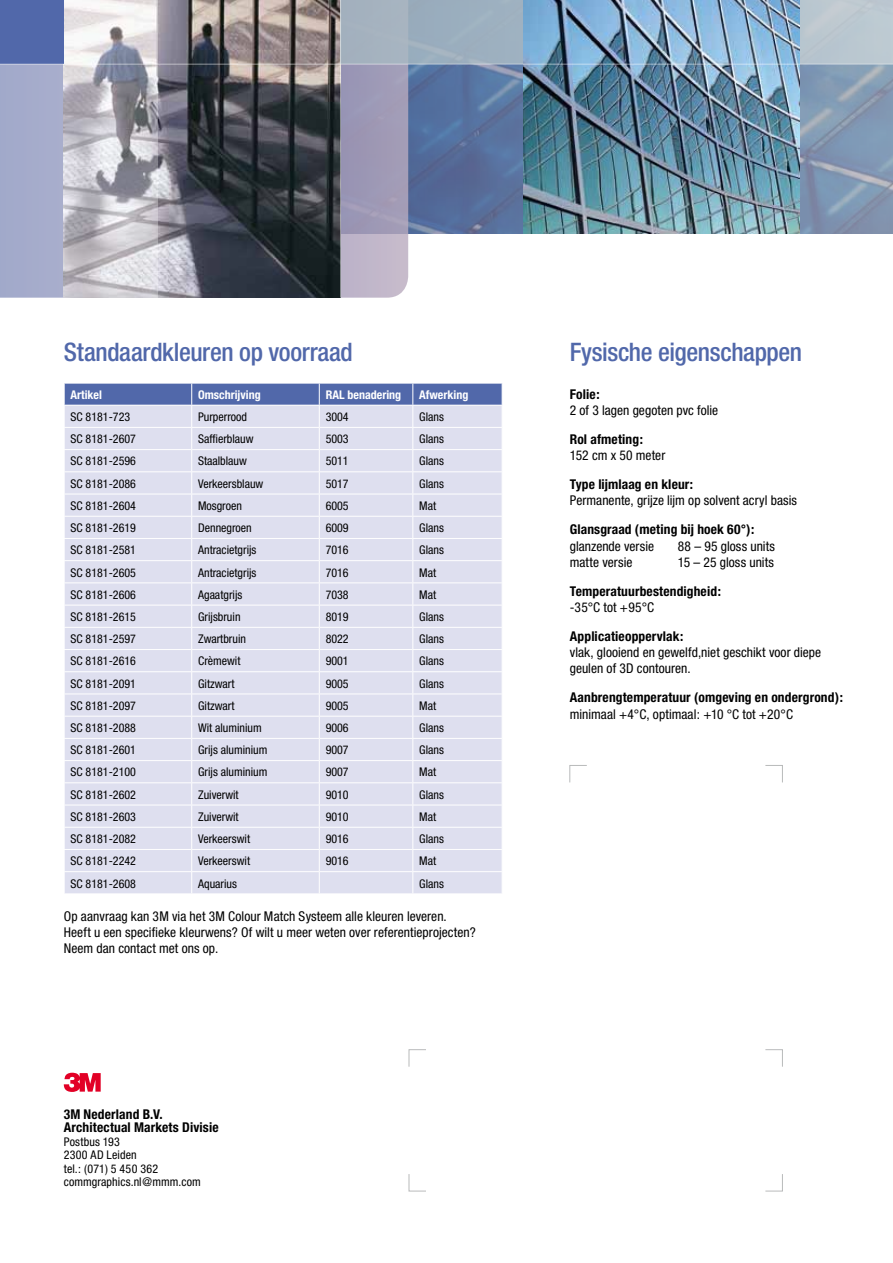
<style>
.page{position:relative;width:893px;height:1263px;background:#fff}
.page>*{position:absolute;margin:0;border:0;box-sizing:border-box;transform-origin:0 0}
.t1{font:500 condensed 25.5px "Helvetica Neue";letter-spacing:-.015em;color:#5168aa}
.t2{font:condensed 13.5px/16.2px "Helvetica Neue";letter-spacing:.005em;color:#000}
.t3{font:700 condensed 13.5px/13.5px "Helvetica Neue";letter-spacing:.01em;color:#000}
.t4{font:condensed 12px/13.5px "Helvetica Neue";color:#000}
.t5{font:700 condensed 12px "Helvetica Neue";color:#fff}
</style>
<div class="page">
<svg style="left:64px;top:1073px;width:37px;height:19px"></svg>
<img style="left:408px;top:65px;width:485px;height:169px">
<svg style="left:341px;top:65px;width:67px;height:233px;background:#a8a1bb"></svg>
<img style="left:157px;top:0;width:183px;height:298px">
<svg style="left:341px;top:0;width:552px;height:64px;background:#a8b8c4"></svg>
<svg style="left:0;top:0;width:157px;height:298px;background:#b7b8c8"></svg>
<img style="left:523px;top:0;width:276px;height:234px">
<div style="left:0;top:0;width:64px;height:64px;background:#5168aa"></div>
<hr style="left:0;top:64px;width:893px;height:1px;background:#fff">
<svg style="left:64px;top:383px;width:439px;height:510px;background:#dadbed"></svg>
<svg style="left:569px;top:765px;width:214px;height:18px"></svg>
<svg style="left:408px;top:1049px;width:375px;height:143px"></svg>
<h1 class="t1" style="left:64px;top:337px;width:291px">Standaardkleuren op voorraad</h1>
<p class="t5" style="left:71px;top:387px;width:33px">Artikel</p>
<p class="t5" style="left:198px;top:387px;width:64px">Omschrijving</p>
<p class="t5" style="left:326px;top:387px;width:77px">RAL benadering</p>
<p class="t5" style="left:419px;top:387px;width:51px">Afwerking</p>
<p class="t4" style="left:71px;top:410px;width:61px">SC 8181-723</p>
<p class="t4" style="left:198px;top:410px;width:51px">Purperrood</p>
<p class="t4" style="left:326px;top:410px;width:25px">3004</p>
<p class="t4" style="left:419px;top:410px;width:26px">Glans</p>
<p class="t4" style="left:71px;top:432px;width:67px">SC 8181-2607</p>
<p class="t4" style="left:198px;top:432px;width:57px">Saffierblauw</p>
<p class="t4" style="left:326px;top:432px;width:25px">5003</p>
<p class="t4" style="left:419px;top:432px;width:26px">Glans</p>
<p class="t4" style="left:71px;top:454px;width:67px">SC 8181-2596</p>
<p class="t4" style="left:198px;top:454px;width:50px">Staalblauw</p>
<p class="t4" style="left:326px;top:454px;width:25px">5011</p>
<p class="t4" style="left:419px;top:454px;width:26px">Glans</p>
<p class="t4" style="left:71px;top:477px;width:67px">SC 8181-2086</p>
<p class="t4" style="left:198px;top:477px;width:67px">Verkeersblauw</p>
<p class="t4" style="left:326px;top:477px;width:25px">5017</p>
<p class="t4" style="left:419px;top:477px;width:26px">Glans</p>
<p class="t4" style="left:71px;top:499px;width:67px">SC 8181-2604</p>
<p class="t4" style="left:198px;top:499px;width:45px">Mosgroen</p>
<p class="t4" style="left:326px;top:499px;width:25px">6005</p>
<p class="t4" style="left:419px;top:499px;width:19px">Mat</p>
<p class="t4" style="left:71px;top:521px;width:67px">SC 8181-2619</p>
<p class="t4" style="left:198px;top:521px;width:55px">Dennegroen</p>
<p class="t4" style="left:326px;top:521px;width:25px">6009</p>
<p class="t4" style="left:419px;top:521px;width:26px">Glans</p>
<p class="t4" style="left:71px;top:543px;width:67px">SC 8181-2581</p>
<p class="t4" style="left:198px;top:543px;width:60px">Antracietgrijs</p>
<p class="t4" style="left:326px;top:543px;width:25px">7016</p>
<p class="t4" style="left:419px;top:543px;width:26px">Glans</p>
<p class="t4" style="left:71px;top:565px;width:67px">SC 8181-2605</p>
<p class="t4" style="left:198px;top:565px;width:60px">Antracietgrijs</p>
<p class="t4" style="left:326px;top:565px;width:25px">7016</p>
<p class="t4" style="left:419px;top:565px;width:19px">Mat</p>
<p class="t4" style="left:71px;top:588px;width:67px">SC 8181-2606</p>
<p class="t4" style="left:198px;top:588px;width:46px">Agaatgrijs</p>
<p class="t4" style="left:326px;top:588px;width:25px">7038</p>
<p class="t4" style="left:419px;top:588px;width:19px">Mat</p>
<p class="t4" style="left:71px;top:610px;width:67px">SC 8181-2615</p>
<p class="t4" style="left:198px;top:610px;width:44px">Grijsbruin</p>
<p class="t4" style="left:326px;top:610px;width:25px">8019</p>
<p class="t4" style="left:419px;top:610px;width:26px">Glans</p>
<p class="t4" style="left:71px;top:632px;width:67px">SC 8181-2597</p>
<p class="t4" style="left:198px;top:632px;width:49px">Zwartbruin</p>
<p class="t4" style="left:326px;top:632px;width:25px">8022</p>
<p class="t4" style="left:419px;top:632px;width:26px">Glans</p>
<p class="t4" style="left:71px;top:654px;width:67px">SC 8181-2616</p>
<p class="t4" style="left:198px;top:654px;width:44px">Crèmewit</p>
<p class="t4" style="left:326px;top:654px;width:25px">9001</p>
<p class="t4" style="left:419px;top:654px;width:26px">Glans</p>
<p class="t4" style="left:71px;top:676px;width:67px">SC 8181-2091</p>
<p class="t4" style="left:198px;top:676px;width:38px">Gitzwart</p>
<p class="t4" style="left:326px;top:676px;width:25px">9005</p>
<p class="t4" style="left:419px;top:676px;width:26px">Glans</p>
<p class="t4" style="left:71px;top:699px;width:67px">SC 8181-2097</p>
<p class="t4" style="left:198px;top:699px;width:38px">Gitzwart</p>
<p class="t4" style="left:326px;top:699px;width:25px">9005</p>
<p class="t4" style="left:419px;top:699px;width:19px">Mat</p>
<p class="t4" style="left:71px;top:721px;width:67px">SC 8181-2088</p>
<p class="t4" style="left:198px;top:721px;width:65px">Wit aluminium</p>
<p class="t4" style="left:326px;top:721px;width:25px">9006</p>
<p class="t4" style="left:419px;top:721px;width:26px">Glans</p>
<p class="t4" style="left:71px;top:743px;width:67px">SC 8181-2601</p>
<p class="t4" style="left:198px;top:743px;width:71px">Grijs aluminium</p>
<p class="t4" style="left:326px;top:743px;width:25px">9007</p>
<p class="t4" style="left:419px;top:743px;width:26px">Glans</p>
<p class="t4" style="left:71px;top:765px;width:67px">SC 8181-2100</p>
<p class="t4" style="left:198px;top:765px;width:71px">Grijs aluminium</p>
<p class="t4" style="left:326px;top:765px;width:25px">9007</p>
<p class="t4" style="left:419px;top:765px;width:19px">Mat</p>
<p class="t4" style="left:71px;top:787px;width:67px">SC 8181-2602</p>
<p class="t4" style="left:198px;top:787px;width:42px">Zuiverwit</p>
<p class="t4" style="left:326px;top:787px;width:25px">9010</p>
<p class="t4" style="left:419px;top:787px;width:26px">Glans</p>
<p class="t4" style="left:71px;top:810px;width:67px">SC 8181-2603</p>
<p class="t4" style="left:198px;top:810px;width:42px">Zuiverwit</p>
<p class="t4" style="left:326px;top:810px;width:25px">9010</p>
<p class="t4" style="left:419px;top:810px;width:19px">Mat</p>
<p class="t4" style="left:71px;top:832px;width:67px">SC 8181-2082</p>
<p class="t4" style="left:198px;top:832px;width:54px">Verkeerswit</p>
<p class="t4" style="left:326px;top:832px;width:25px">9016</p>
<p class="t4" style="left:419px;top:832px;width:26px">Glans</p>
<p class="t4" style="left:71px;top:854px;width:67px">SC 8181-2242</p>
<p class="t4" style="left:198px;top:854px;width:54px">Verkeerswit</p>
<p class="t4" style="left:326px;top:854px;width:25px">9016</p>
<p class="t4" style="left:419px;top:854px;width:19px">Mat</p>
<p class="t4" style="left:71px;top:876px;width:67px">SC 8181-2608</p>
<p class="t4" style="left:198px;top:876px;width:40px">Aquarius</p>
<p class="t4" style="left:419px;top:876px;width:26px">Glans</p>
<p class="t2" style="left:64px;top:908px;width:414px">Op aanvraag kan 3M via het 3M Colour Match Systeem alle kleuren leveren.<br>Heeft u een specifieke kleurwens? Of wilt u meer weten over referentieprojecten?<br>Neem dan contact met ons op.</p>
<p class="t3" style="left:64px;top:1107px;width:156px">3M Nederland B.V.<br>Architectual Markets Divisie</p>
<p class="t4" style="left:64px;top:1135px;width:139px">Postbus 193<br>2300 AD Leiden<br>tel.: (071) 5 450 362 commgraphics.nl@mmm.com</p>
<h1 class="t1" style="left:570px;top:337px;width:234px">Fysische eigenschappen</h1>
<p class="t3" style="left:570px;top:387px;width:31px">Folie:</p>
<p class="t2" style="left:570px;top:402px;width:150px">2 of 3 lagen gegoten pvc folie</p>
<p class="t3" style="left:570px;top:432px;width:75px">Rol afmeting:</p>
<p class="t2" style="left:570px;top:447px;width:97px">152 cm x 50 meter</p>
<p class="t3" style="left:570px;top:477px;width:125px">Type lijmlaag en kleur:</p>
<p class="t2" style="left:570px;top:492px;width:229px">Permanente, grijze lijm op solvent acryl basis</p>
<p class="t3" style="left:570px;top:523px;width:186px">Glansgraad (meting bij hoek 60°):</p>
<p class="t2" style="left:570px;top:538px;width:86px">glanzende versie</p>
<p class="t2" style="left:678px;top:538px;width:99px">88 – 95 gloss units</p>
<p class="t2" style="left:570px;top:554px;width:64px">matte versie</p>
<p class="t2" style="left:678px;top:554px;width:98px">15 – 25 gloss units</p>
<p class="t3" style="left:570px;top:584px;width:153px">Temperatuurbestendigheid:</p>
<p class="t2" style="left:570px;top:599px;width:86px">-35°C tot +95°C</p>
<p class="t3" style="left:570px;top:629px;width:115px">Applicatieoppervlak:</p>
<p class="t2" style="left:570px;top:644px;width:253px">vlak, glooiend en gewelfd,niet geschikt voor diepe geulen of 3D contouren.</p>
<p class="t3" style="left:570px;top:690px;width:275px">Aanbrengtemperatuur (omgeving en ondergrond):</p>
<p class="t2" style="left:570px;top:705px;width:225px">minimaal +4°C, optimaal: +10 °C tot +20°C</p>
</div>
